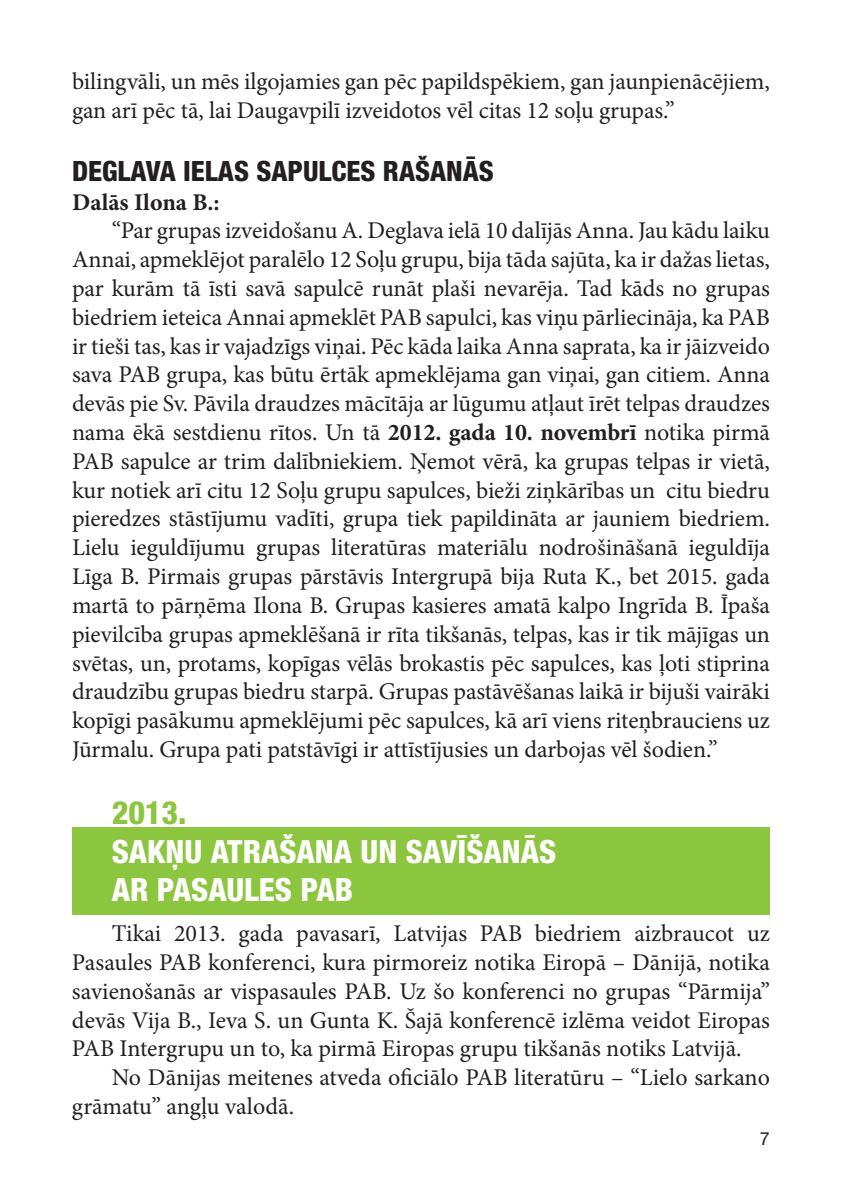
<style>
.page{position:relative;width:842px;height:1191px;background:#fff}
.page>*{position:absolute;margin:0;border:0;box-sizing:border-box;transform-origin:0 0}
.t1{font:800 condensed 32px/38.4px "Helvetica Neue LT Pro";color:#fff}
.t2{font:800 condensed 32px "Helvetica Neue LT Pro";color:#8bc63e}
.t3{font:800 condensed 28px "Helvetica Neue LT Pro";color:#231f20}
.t4{font:24px/28.8px "Minion Pro";letter-spacing:-.005em;color:#231f20}
.t5{font:700 24px "Minion Pro";letter-spacing:.005em;color:#231f20}
.t6{font:18px "Helvetica Neue LT Pro";color:#231f20}
.s1{font-weight:700}
</style>
<div class="page">
<div style="left:72px;top:827px;width:698px;height:87px;background:#8bc63e"></div>
<p class="t4" style="left:72px;top:68px;width:699px">bilingvāli, un mēs ilgojamies gan pēc papildspēkiem, gan jaunpienācējiem, gan arī pēc tā, lai Daugavpilī izveidotos vēl citas 12 soļu grupas.”</p>
<p class="t3" style="left:72px;top:153px;width:423px">DEGLAVA IELAS SAPULCES RAŠANĀS</p>
<p class="t5" style="left:72px;top:185px;width:149px">Dalās Ilona B.:</p>
<p class="t4" style="left:72px;top:216px;width:699px;text-align:justify;text-indent:40px">“Par grupas izveidošanu A. Deglava ielā 10 dalījās Anna. Jau kādu laiku Annai, apmeklējot paralēlo 12 Soļu grupu, bija tāda sajūta, ka ir dažas lietas, par kurām tā īsti savā sapulcē runāt plaši nevarēja. Tad kāds no grupas biedriem ieteica Annai apmeklēt PAB sapulci, kas viņu pārliecināja, ka PAB ir tieši tas, kas ir vajadzīgs viņai. Pēc kāda laika Anna saprata, ka ir jāizveido sava PAB grupa, kas būtu ērtāk apmeklējama gan viņai, gan citiem. Anna devās pie Sv. Pāvila draudzes mācītāja ar lūgumu atļaut īrēt telpas draudzes nama ēkā sestdienu rītos. Un tā <span class="s1">2012. gada 10. novembrī</span> notika pirmā PAB sapulce ar trim dalībniekiem. Ņemot vērā, ka grupas telpas ir vietā, kur notiek arī citu 12 Soļu grupu sapulces, bieži ziņkārības un citu biedru pieredzes stāstījumu vadīti, grupa tiek papildināta ar jauniem biedriem.<br>Lielu ieguldījumu grupas literatūras materiālu nodrošināšanā ieguldīja Līga B. Pirmais grupas pārstāvis Intergrupā bija Ruta K., bet 2015. gada martā to pārņēma Ilona B. Grupas kasieres amatā kalpo Ingrīda B. Īpaša pievilcība grupas apmeklēšanā ir rīta tikšanās, telpas, kas ir tik mājīgas un svētas, un, protams, kopīgas vēlās brokastis pēc sapulces, kas ļoti stiprina draudzību grupas biedru starpā. Grupas pastāvēšanas laikā ir bijuši vairāki kopīgi pasākumu apmeklējumi pēc sapulces, kā arī viens riteņbrauciens uz Jūrmalu. Grupa pati patstāvīgi ir attīstījusies un darbojas vēl šodien.”</p>
<h1 class="t2" style="left:112px;top:793px;width:76px">2013.</h1>
<h1 class="t1" style="left:112px;top:831px;width:446px">SAKŅU ATRAŠANA UN SAVĪŠANĀS<br>AR PASAULES PAB</h1>
<p class="t4" style="left:72px;top:919px;width:699px;text-align:justify;text-indent:40px">Tikai 2013. gada pavasarī, Latvijas PAB biedriem aizbraucot uz Pasaules PAB konferenci, kura pirmoreiz notika Eiropā – Dānijā, notika savienošanās ar vispasaules PAB. Uz šo konferenci no grupas “Pārmija” devās Vija B., Ieva S. un Gunta K. Šajā konferencē izlēma veidot Eiropas PAB Intergrupu un to, ka pirmā Eiropas grupu tikšanās notiks Latvijā.</p>
<p class="t4" style="left:72px;top:1063px;width:699px;text-indent:40px">No Dānijas meitenes atveda oficiālo PAB literatūru – “Lielo sarkano grāmatu” angļu valodā.</p>
<p class="t6" style="left:760px;top:1127px;width:12px">7</p>
</div>
